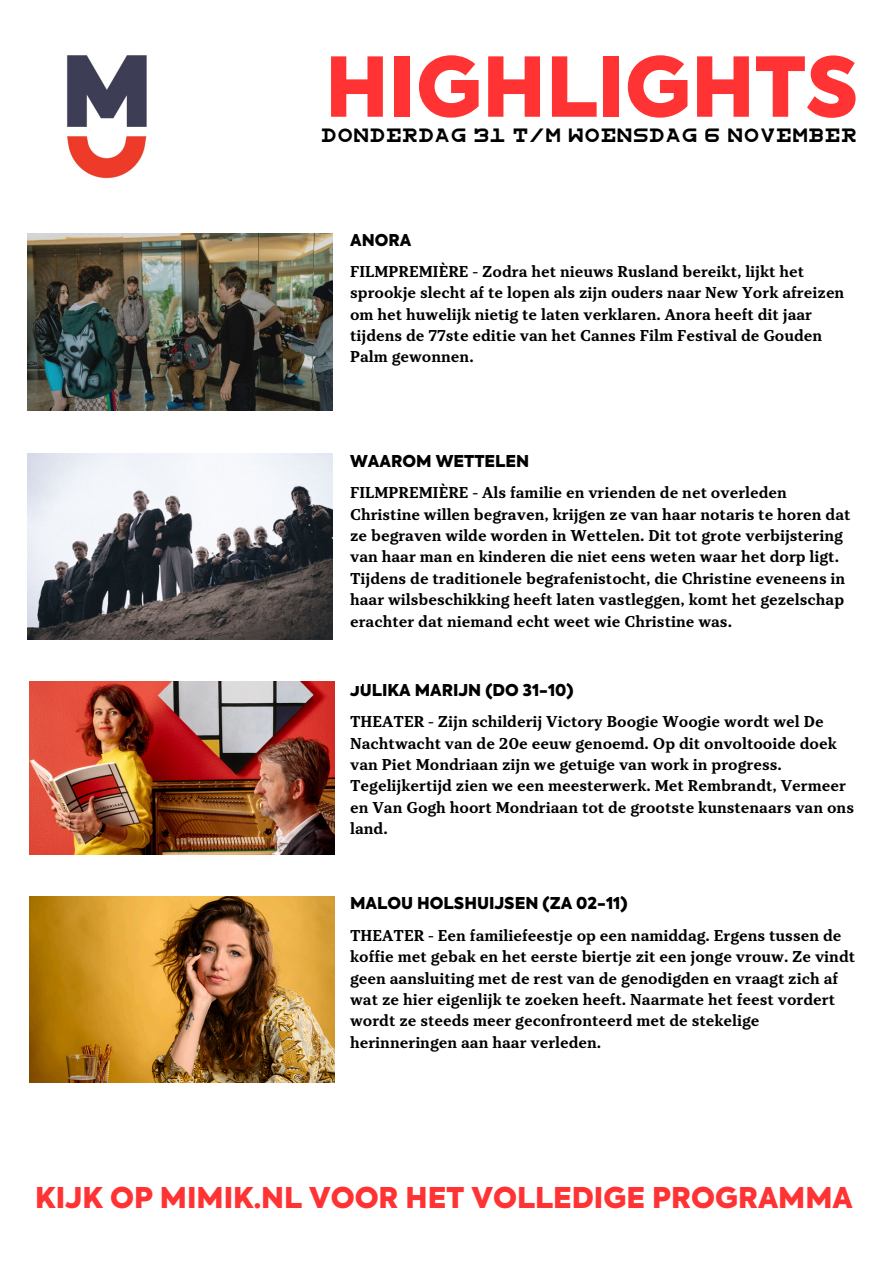
<style>
.page{position:relative;width:894px;height:1264px;background:#fff}
.page>*{position:absolute;margin:0;border:0;box-sizing:border-box;transform-origin:0 0}
.t1{font:900 81.6px "Axiforma";color:#f33}
.t2{font:900 28.5px "Axiforma";color:#f33}
.t3{font:900 16.2px "Axiforma";color:#000}
.t4{font:700 15.6px/21.3px "TT Tricks";color:#000}
.t5{font:13.5px "Snellen";color:#000}
</style>
<div class="page">
<img style="left:67px;top:55px;width:80px;height:124px">
<img style="left:29px;top:682px;width:305px;height:172px">
<img style="left:27px;top:453px;width:305px;height:186px">
<img style="left:27px;top:234px;width:305px;height:176px">
<img style="left:29px;top:896px;width:305px;height:186px">
<p class="t1" style="left:325px;top:54px;width:534px">HIGHLIGHTS</p>
<p class="t5" style="left:322px;top:129px;width:537px">DONDERDAG 31 T/M WOENSDAG 6 NOVEMBER</p>
<h3 class="t3" style="left:350px;top:234px;width:63px">ANORA</h3>
<h2 class="t4" style="left:350px;top:261px;width:495px">FILMPREMIÈRE - Zodra het nieuws Rusland bereikt, lijkt het sprookje slecht af te lopen als zijn ouders naar New York afreizen om het huwelijk nietig te laten verklaren. Anora heeft dit jaar tijdens de 77ste editie van het Cannes Film Festival de Gouden Palm gewonnen.</h2>
<h3 class="t3" style="left:350px;top:454px;width:181px">WAAROM WETTELEN</h3>
<h2 class="t4" style="left:350px;top:482px;width:502px">FILMPREMIÈRE - Als familie en vrienden de net overleden Christine willen begraven, krijgen ze van haar notaris te horen dat ze begraven wilde worden in Wettelen. Dit tot grote verbijstering van haar man en kinderen die niet eens weten waar het dorp ligt.<br>Tijdens de traditionele begrafenistocht, die Christine eveneens in haar wilsbeschikking heeft laten vastleggen, komt het gezelschap erachter dat niemand echt weet wie Christine was.</h2>
<h3 class="t3" style="left:350px;top:683px;width:225px">JULIKA MARIJ N (DO 31-10)</h3>
<h2 class="t4" style="left:350px;top:711px;width:505px">THEATER - Zijn schilderij Victory Boogie Woogie wordt wel De Nachtwacht van de 20e eeuw genoemd. Op dit onvoltooide doek van Piet Mondriaan zijn we getuige van work in progress.<br>Tegelijkertijd zien we een meesterwerk. Met Rembrandt, Vermeer en Van Gogh hoort Mondriaan tot de grootste kunstenaars van ons land.</h2>
<h3 class="t3" style="left:350px;top:896px;width:279px">MALOU HOLSHUIJSEN (ZA 02-11)</h3>
<h1 class="t4" style="left:350px;top:925px;width:506px">THEATER - Een familiefeestje op een namiddag. Ergens tussen de koffie met gebak en het eerste biertje zit een jonge vrouw. Ze vindt geen aansluiting met de rest van de genodigden en vraagt zich af wat ze hier eigenlijk te zoeken heeft. Naarmate het feest vordert wordt ze steeds meer geconfronteerd met de stekelige herinneringen aan haar verleden.</h1>
<h2 class="t2" style="left:35px;top:1185px;width:818px">KIJK OP MIMIK.NL VOOR HET VOLLEDIGE PROGRAMMA</h2>
</div>
